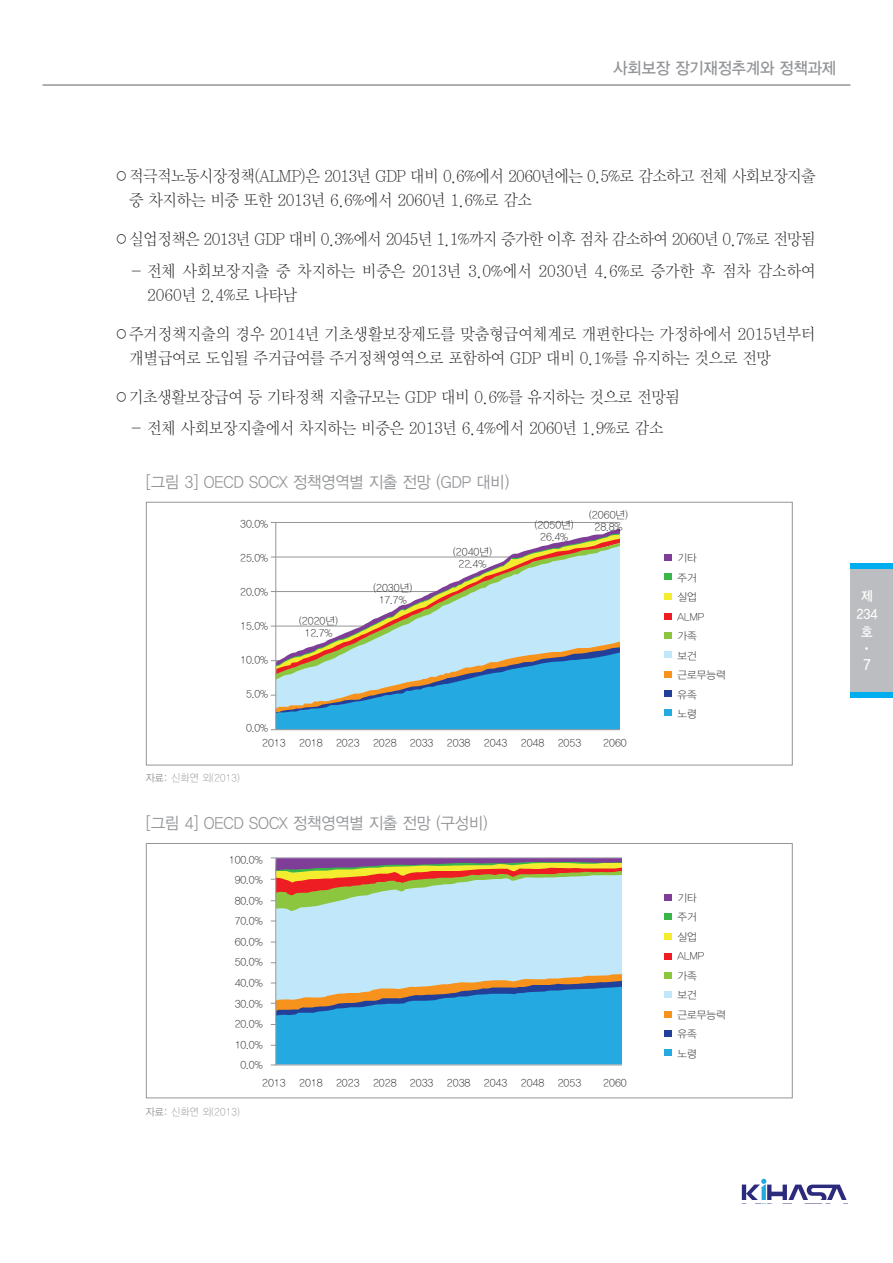
<style>
.page{position:relative;width:893px;height:1263px;background:#fff}
.page>*{position:absolute;margin:0;border:0;box-sizing:border-box;transform-origin:0 0}
.ㅇ단락{font:16.5px/24px "YDIY Mj O310";letter-spacing:-.035em;color:#231f20;scale:.93 1}
.ㅇ단락-2{font:16.5px/24px "YDIY Mj O310";letter-spacing:.005em;color:#231f20;scale:.93 1}
.단락{font:16.5px/24px "YDIY Mj O310";letter-spacing:.005em;color:#231f20;scale:.93 1}
.t1{font:16.5px "YDIYGO320";color:#939598;scale:.93 1}
.단락-2{font:16.5px "YDIY Mj O310";letter-spacing:-.015em;color:#231f20;scale:.93 1}
.ㅇ단락-3{font:16.5px "YDIY Mj O310";letter-spacing:-.015em;color:#231f20;scale:.93 1}
.t2{font:16.5px "YDIYGO330";color:#939598;scale:.93 1}
.t3{font:15px "YDIYGO330";color:#fff;scale:.93 1}
.t4{font:13.5px "YDIYGO330";color:#fff;scale:.93 1}
.t5{font:10.5px/19.5px "YDIYGO310";color:#231f20;text-align:center}
.t6{font:10.5px "YDIYGO310";letter-spacing:.02em;color:#939598;scale:.93 1}
.s1{font-family:"YDIYGO320"}
</style>
<div class="page">
<svg style="left:742px;top:1179px;width:105px;height:21px"></svg>
<hr style="left:43px;top:84px;width:807px;height:2px;background:#939598">
<div style="left:850px;top:563px;width:43px;height:134px;background:#00aeef"></div>
<div style="left:850px;top:569px;width:43px;height:122px;background:#bcbdc0"></div>
<div style="left:664px;top:554px;width:7px;height:7px;background:#7e3e98"></div>
<div style="left:664px;top:573px;width:7px;height:7px;background:#3ab54a"></div>
<div style="left:664px;top:593px;width:7px;height:7px;background:#f4ed2f"></div>
<div style="left:664px;top:613px;width:7px;height:7px;background:#ee1d23"></div>
<div style="left:664px;top:632px;width:7px;height:7px;background:#8bc63e"></div>
<div style="left:664px;top:651px;width:7px;height:7px;background:#c1e8fa"></div>
<div style="left:664px;top:671px;width:7px;height:7px;background:#f7931d"></div>
<div style="left:664px;top:690px;width:7px;height:7px;background:#223f99"></div>
<div style="left:664px;top:709px;width:7px;height:7px;background:#24aae1"></div>
<hr style="left:271px;top:695px;width:351px;height:1px;background:#939598">
<hr style="left:271px;top:626px;width:351px;height:1px;background:#939598">
<hr style="left:271px;top:660px;width:351px;height:1px;background:#939598">
<hr style="left:271px;top:591px;width:351px;height:1px;background:#939598">
<hr style="left:271px;top:557px;width:351px;height:1px;background:#939598">
<hr style="left:271px;top:522px;width:351px;height:1px;background:#939598">
<svg style="left:276px;top:534px;width:344px;height:195px;background:#52b4db"></svg>
<svg style="left:276px;top:539px;width:344px;height:3px"></svg>
<svg style="left:276px;top:542px;width:344px;height:138px"></svg>
<hr style="left:275px;top:523px;width:1px;height:207px;background:#939598">
<hr style="left:271px;top:729px;width:351px;height:1px;background:#939598">
<div style="left:620px;top:519px;width:10px;height:217px;background:#fff"></div>
<div style="left:146px;top:502px;width:647px;height:263px;border:1px solid #939598"></div>
<div style="left:664px;top:894px;width:7px;height:7px;background:#7e3e98"></div>
<div style="left:664px;top:913px;width:7px;height:7px;background:#3ab54a"></div>
<div style="left:664px;top:933px;width:7px;height:7px;background:#f4ed2f"></div>
<div style="left:664px;top:953px;width:7px;height:7px;background:#ee1d23"></div>
<div style="left:664px;top:971px;width:7px;height:7px;background:#8bc63e"></div>
<div style="left:664px;top:991px;width:7px;height:7px;background:#c1e8fa"></div>
<div style="left:664px;top:1011px;width:7px;height:7px;background:#f7931d"></div>
<div style="left:664px;top:1030px;width:7px;height:7px;background:#223f99"></div>
<div style="left:664px;top:1049px;width:7px;height:7px;background:#24aae1"></div>
<hr style="left:271px;top:879px;width:351px;height:1px;background:#939598">
<hr style="left:271px;top:1024px;width:351px;height:1px;background:#939598">
<hr style="left:271px;top:1045px;width:351px;height:1px;background:#939598">
<hr style="left:271px;top:962px;width:351px;height:1px;background:#939598">
<hr style="left:271px;top:983px;width:351px;height:1px;background:#939598">
<hr style="left:271px;top:1003px;width:351px;height:1px;background:#939598">
<hr style="left:271px;top:921px;width:351px;height:1px;background:#939598">
<hr style="left:271px;top:942px;width:351px;height:1px;background:#939598">
<hr style="left:271px;top:900px;width:351px;height:1px;background:#939598">
<hr style="left:271px;top:857px;width:351px;height:1px;background:#939598">
<div style="left:276px;top:911px;width:346px;height:63px;background:#c1e8fa"></div>
<svg style="left:276px;top:974px;width:346px;height:90px;background:#4ba9cd"></svg>
<svg style="left:276px;top:858px;width:346px;height:53px;background:#b8b197"></svg>
<hr style="left:275px;top:858px;width:1px;height:207px;background:#939598">
<hr style="left:271px;top:1064px;width:351px;height:1px;background:#939598">
<div style="left:146px;top:843px;width:647px;height:255px;border:1px solid #939598"></div>
<p class="t2" style="left:613px;top:59px;width:241px">사회보장 장기재정추계와 정책과제</p>
<p class="ㅇ단락" style="left:129px;top:165px;width:740px;text-indent:-15px">○적극적노동시장정책(ALMP)은 2013년 GDP 대비 0.6%에서 2060년에는 0.5%로 감소하고 전체 사회보장지출 중 차지하는 비중 또한 2013년 6.6%에서 2060년 1.6%로 감소</p>
<p class="ㅇ단락" style="left:114px;top:228px;width:756px">○실업정책은 2013년 GDP 대비 0.3%에서 2045년 1.1%까지 증가한 이후 점차 감소하여 2060년 0.7%로 전망됨</p>
<p class="단락" style="left:147px;top:259px;width:720px;text-indent:-16px">- 전체 사회보장지출 중 차지하는 비중은 2013년 3.0%에서 2030년 4.6%로 증가한 후 점차 감소하여<br>2060년 2.4%로 나타남</p>
<p class="ㅇ단락-2" style="left:129px;top:322px;width:740px;text-indent:-15px">○주거정책지출의 경우 2014년 기초생활보장제도를 맞춤형급여체계로 개편한다는 가정하에서 2015년부터 개별급여로 도입될 주거급여를 주거정책영역으로 포함하여 GDP 대비 0.1%를 유지하는 것으로 전망</p>
<p class="ㅇ단락-3" style="left:114px;top:388px;width:610px">○기초생활보장급여 등 기타정책 지출규모는 GDP 대비 0.6%를 유지하는 것으로 전망됨</p>
<p class="단락-2" style="left:131px;top:420px;width:574px">- 전체 사회보장지출에서 차지하는 비중은 2013년 6.4%에서 2060년 1.9%로 감소</p>
<p class="t1" style="left:146px;top:473px;width:392px">[그림 3] OECD SOCX 정책영역별 지출 전망 (GDP 대비)</p>
<p class="t5" style="left:240px;top:514px;width:30px">30.0%</p>
<p class="t5" style="left:240px;top:548px;width:30px">25.0%</p>
<p class="t5" style="left:240px;top:582px;width:30px">20.0%</p>
<p class="t5" style="left:240px;top:616px;width:30px">15.0%</p>
<p class="t5" style="left:240px;top:650px;width:30px">10.0%</p>
<p class="t5" style="left:246px;top:684px;width:24px">5.0%</p>
<p class="t5" style="left:246px;top:718px;width:24px">0.0%</p>
<p class="t5" style="left:299px;top:615px;width:40px;line-height:12px">(2020년)<br>12.7%</p>
<p class="t5" style="left:373px;top:582px;width:40px;line-height:12px">(2030년)<br>17.7%</p>
<p class="t5" style="left:453px;top:546px;width:40px;line-height:12px">(2040년)<br>22.4%</p>
<p class="t5" style="left:535px;top:519px;width:40px;line-height:12px">(2050년)<br>26.4%</p>
<p class="t5" style="left:589px;top:509px;width:40px;line-height:12px">(2060년)<br>28.8%</p>
<p class="t6" style="left:146px;top:772px;width:102px"><span class="s1">자료:</span> 신화연 외(2013)</p>
<p class="t5" style="left:262px;top:734px;width:25px">2013</p>
<p class="t5" style="left:299px;top:734px;width:25px">2018</p>
<p class="t5" style="left:336px;top:734px;width:25px">2023</p>
<p class="t5" style="left:373px;top:734px;width:25px">2028</p>
<p class="t5" style="left:410px;top:734px;width:25px">2033</p>
<p class="t5" style="left:447px;top:734px;width:25px">2038</p>
<p class="t5" style="left:484px;top:734px;width:25px">2043</p>
<p class="t5" style="left:521px;top:734px;width:25px">2048</p>
<p class="t5" style="left:558px;top:734px;width:25px">2053</p>
<p class="t5" style="left:603px;top:734px;width:25px">2060</p>
<p class="t1" style="left:146px;top:814px;width:368px">[그림 4] OECD SOCX 정책영역별 지출 전망 (구성비)</p>
<p class="t5" style="left:229px;top:849px;width:35px;line-height:20.5px;text-align:right">100.0%<br>90.0%<br>80.0%<br>70.0%<br>60.0%<br>50.0%<br>40.0%<br>30.0%<br>20.0%<br>10.0%<br>0.0%</p>
<p class="t6" style="left:146px;top:1106px;width:102px"><span class="s1">자료:</span> 신화연 외(2013)</p>
<p class="t5" style="left:262px;top:1073px;width:25px">2013</p>
<p class="t5" style="left:299px;top:1073px;width:25px">2018</p>
<p class="t5" style="left:336px;top:1073px;width:25px">2023</p>
<p class="t5" style="left:373px;top:1073px;width:25px">2028</p>
<p class="t5" style="left:410px;top:1073px;width:25px">2033</p>
<p class="t5" style="left:447px;top:1073px;width:25px">2038</p>
<p class="t5" style="left:484px;top:1073px;width:25px">2043</p>
<p class="t5" style="left:521px;top:1073px;width:25px">2048</p>
<p class="t5" style="left:558px;top:1073px;width:25px">2053</p>
<p class="t5" style="left:603px;top:1073px;width:25px">2060</p>
<p class="t5" style="left:678px;top:548px;width:50px;text-align:left">기타<br>주거<br>실업<br>ALMP 가족<br>보건 근로무능력 유족<br>노령</p>
<p class="t5" style="left:678px;top:888px;width:50px;text-align:left">기타<br>주거<br>실업<br>ALMP 가족<br>보건 근로무능력 유족<br>노령</p>
<p class="t4" style="left:861px;top:589px;width:14px">제</p>
<p class="t4" style="left:856px;top:607px;width:24px">234</p>
<p class="t4" style="left:861px;top:625px;width:14px">호</p>
<p class="t3" style="left:863px;top:656px;width:10px">7</p>
</div>
